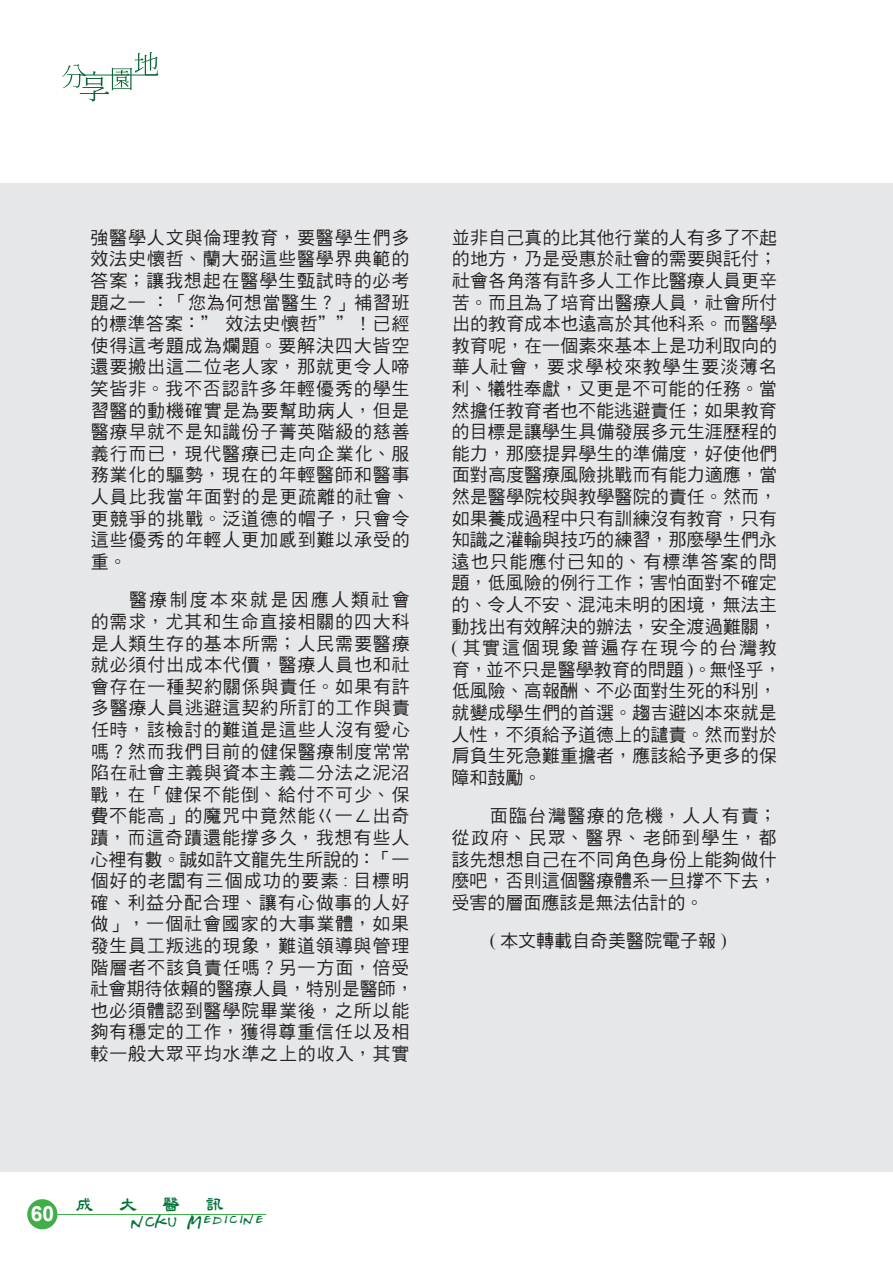
<style>
.page{position:relative;width:893px;height:1263px;background:#fff}
.page>*{position:absolute;margin:0;border:0;box-sizing:border-box;transform-origin:0 0}
.t1{font:700 21px "Arial";color:#fff}
.t2{font:18px/21.6px "DF Hei W5 WIN BF";letter-spacing:.005em;color:#231f20;text-align:justify}
.t3{font:18px/21.6px "DF Hei W5 WIN BF";letter-spacing:.05em;color:#231f20}
.t4{font:700 18px "ID Li";color:#007236}
.t5{font:13.5px "Friends";color:#007236}
.s1{font-family:"Times New Roman"}
</style>
<div class="page">
<div style="left:0;top:184px;width:893px;height:988px;background:#e6e7e9"></div>
<svg style="left:62px;top:52px;width:97px;height:50px"></svg>
<div style="left:27px;top:1199px;width:30px;height:30px;background:#40ae49;border-radius:50%"></div>
<svg style="left:57px;top:1214px;width:209px;height:1px"></svg>
<p class="t2" style="left:90px;top:226px;width:321px">強醫學人文與倫理教育，要醫學生們多效法史懷哲、蘭大弼這些醫學界典範的答案；讓我想起在醫學生甄試時的必考題之一：「您為何想當醫生？」補習班的標準答案：＂效法史懷哲＂＂！已經使得這考題成為爛題。要解決四大皆空還要搬出這二位老人家，那就更令人啼笑皆非。我不否認許多年輕優秀的學生習醫的動機確實是為要幫助病人，但是醫療早就不是知識份子菁英階級的慈善義行而已，現代醫療已走向企業化、服務業化的驅勢，現在的年輕醫師和醫事人員比我當年面對的是更疏離的社會、更競爭的挑戰。泛道德的帽子，只會令這些優秀的年輕人更加感到難以承受的重。</p>
<p class="t3" style="left:90px;top:589px;width:325px;text-indent:39px">醫療制度本來就是因應人類社會的需求，尤其和生命直接相關的四大科是人類生存的基本所需；人民需要醫療就必須付出成本代價，醫療人員也和社會存在一種契約關係與責任。如果有許多醫療人員逃避這契約所訂的工作與責任時，該檢討的難道是這些人沒有愛心嗎？然而我們目前的健保醫療制度常常陷在社會主義與資本主義二分法之泥沼戰，在「健保不能倒、給付不可少、保費不能高」的魔咒中竟然能ㄍ一ㄥ出奇蹟，而這奇蹟還能撐多久，我想有些人心裡有數。誠如許文龍先生所說的：「一個好的老闆有三個成功的要素 <span class="s1">:</span> 目標明確、利益分配合理、讓有心做事的人好做」，一個社會國家的大事業體，如果發生員工叛逃的現象，難道領導與管理階層者不該負責任嗎？另一方面，倍受社會期待依賴的醫療人員，特別是醫師，也必須體認到醫學院畢業後，之所以能夠有穩定的工作，獲得尊重信任以及相較一般大眾平均水準之上的收入，其實</p>
<p class="t2" style="left:451px;top:226px;width:332px;text-align:left">並非自己真的比其他行業的人有多了不起的地方，乃是受惠於社會的需要與託付；社會各角落有許多人工作比醫療人員更辛苦。而且為了培育出醫療人員，社會所付出的教育成本也遠高於其他科系。而醫學教育呢，在一個素來基本上是功利取向的華人社會，要求學校來教學生要淡薄名利、犧牲奉獻，又更是不可能的任務。當然擔任教育者也不能逃避責任；如果教育的目標是讓學生具備發展多元生涯歷程的能力，那麼提昇學生的準備度，好使他們面對高度醫療風險挑戰而有能力適應，當然是醫學院校與教學醫院的責任。然而，如果養成過程中只有訓練沒有教育，只有知識之灌輸與技巧的練習，那麼學生們永遠也只能應付已知的、有標準答案的問題，低風險的例行工作；害怕面對不確定的、令人不安、混沌未明的困境，無法主動找出有效解決的辦法，安全渡過難關，<span class="s1">(</span> 其實這個現象普遍存在現今的台灣教育，並不只是醫學教育的問題 <span class="s1">)</span>。無怪乎，低風險、高報酬、不必面對生死的科別，就變成學生們的首選。趨吉避凶本來就是人性，不須給予道德上的譴責。然而對於肩負生死急難重擔者，應該給予更多的保障和鼓勵。</p>
<p class="t2" style="left:451px;top:805px;width:327px;text-indent:38px">面臨台灣醫療的危機，人人有責；從政府、民眾、醫界、老師到學生，都該先想想自己在不同角色身份上能夠做什麼吧，否則這個醫療體系一旦撐不下去，受害的層面應該是無法估計的。</p>
<p class="t2" style="left:490px;top:930px;width:238px"><span class="s1">(</span> 本文轉載自奇美醫院電子報 <span class="s1">)</span></p>
<p class="t1" style="left:31px;top:1199px;width:25px">60</p>
<p class="t4" style="left:76px;top:1195px;width:19px">成</p>
<p class="t4" style="left:119px;top:1195px;width:19px">大</p>
<p class="t4" style="left:162px;top:1195px;width:19px">醫</p>
<p class="t4" style="left:205px;top:1195px;width:19px">訊</p>
<p class="t5" style="left:130px;top:1218px;width:135px">NCKU Medicine</p>
</div>
